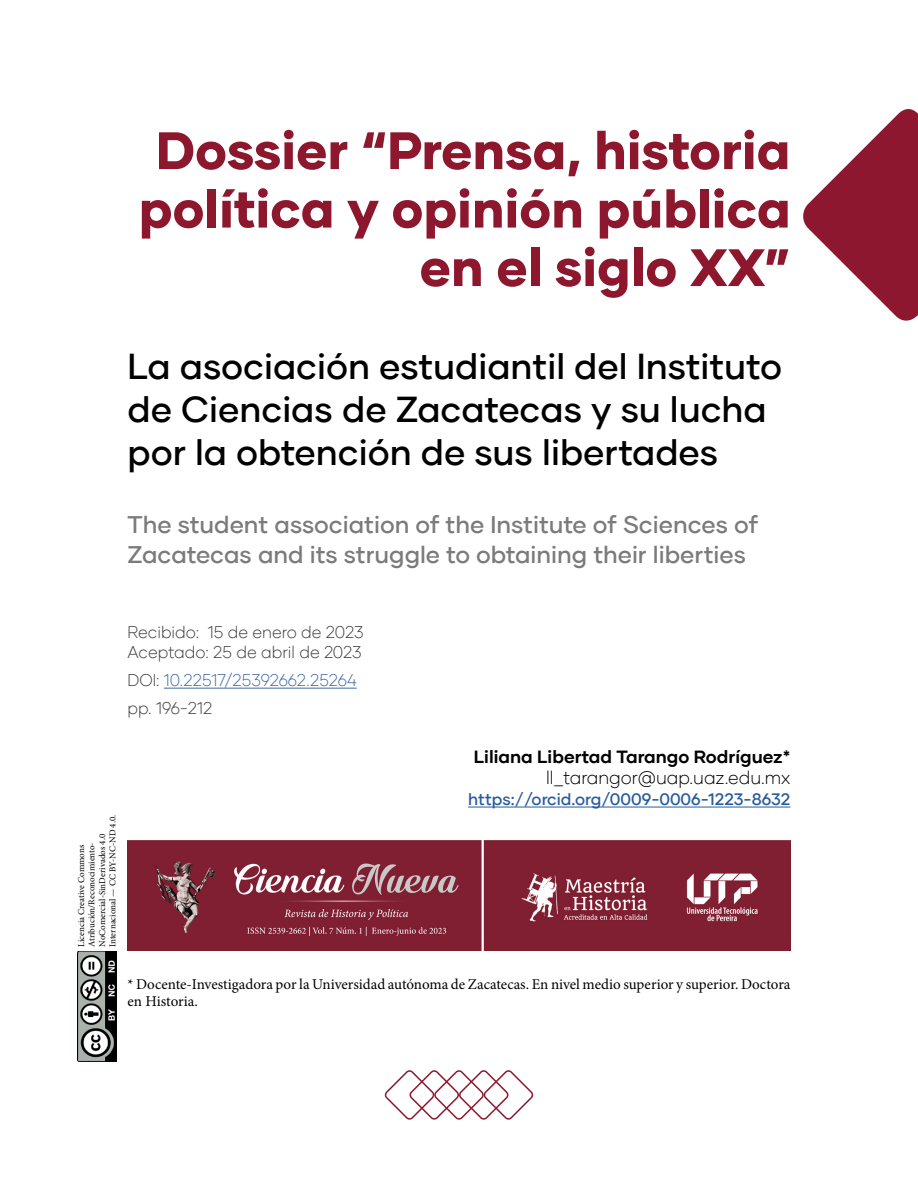
<style>
.page{position:relative;width:918px;height:1188px;background:#fff}
.page>*{position:absolute;margin:0;border:0;box-sizing:border-box;transform-origin:0 0}
.t1{font:800 52.5px/58.5px "Gilmer";color:#8d172d;text-align:right}
.t2{font:500 36px/43.2px "Gilmer";color:#000}
.t3{font:500 24px/30px "Gilmer";color:#7c7b7b}
.t4{font:700 18px "Gilmer";color:#000}
.t5{font:300 18px "Gilmer";color:#000}
.t6{font:300 16.5px/19.8px "Gilmer";color:#3c3c3b}
.t7{font:500 16.5px "Gilmer";color:#275b9b}
.t8{font:300 16.5px "Gilmer";color:#3f68a5}
.t9{font:15px/16.5px "Minion Pro";color:#000}
.t10{font:9px/10.5px "Minion Pro";color:#000}
.s1{color:#3c3c3b}
</style>
<div class="page">
<img style="left:128px;top:841px;width:662px;height:110px">
<svg style="left:803px;top:109px;width:115px;height:212px"></svg>
<svg style="left:384px;top:1070px;width:150px;height:50px"></svg>
<img style="left:78px;top:952px;width:38px;height:110px">
<hr style="left:164px;top:688px;width:193px;height:1px;background:#3f68a5">
<hr style="left:468px;top:807px;width:322px;height:1px;background:#275b9b">
<h1 class="t1" style="left:139px;top:121px;width:654px">Dossier “Prensa, historia política y opinión pública en el siglo XX”</h1>
<h2 class="t2" style="left:128px;top:344px;width:656px">La asociación estudiantil del Instituto de Ciencias de Zacatecas y su lucha por la obtención de sus libertades</h2>
<h3 class="t3" style="left:128px;top:509px;width:632px">The student association of the Institute of Sciences of<br>Zacatecas and its struggle to obtaining their liberties</h3>
<p class="t6" style="left:128px;top:622px;width:237px">Recibido: 15 de enero de 2023<br>Aceptado: 25 de abril de 2023</p>
<p class="t8" style="left:128px;top:670px;width:231px"><span class="s1">DOI:</span> 10.22517/25392662.25264</p>
<p class="t6" style="left:128px;top:698px;width:86px">pp. 196-212</p>
<p class="t10" style="left:76px;top:947px;width:134px;rotate:-90deg">Licencia Creative Commons<br>Atribución/Reconocimiento-<br>NoComercial-SinDerivados 4.0<br>Internacional — CC BY-NC-ND 4.0.</p>
<p class="t4" style="left:474px;top:745px;width:318px">Liliana Libertad Tarango Rodríguez*</p>
<p class="t5" style="left:546px;top:766px;width:246px">ll_tarangor@uap.uaz.edu.mx</p>
<p class="t7" style="left:468px;top:788px;width:324px">https://orcid.org/0009-0006-1223-8632</p>
<p class="t9" style="left:128px;top:976px;width:664px">* Docente-Investigadora por la Universidad autónoma de Zacatecas. En nivel medio superior y superior. Doctora en Historia.</p>
</div>
